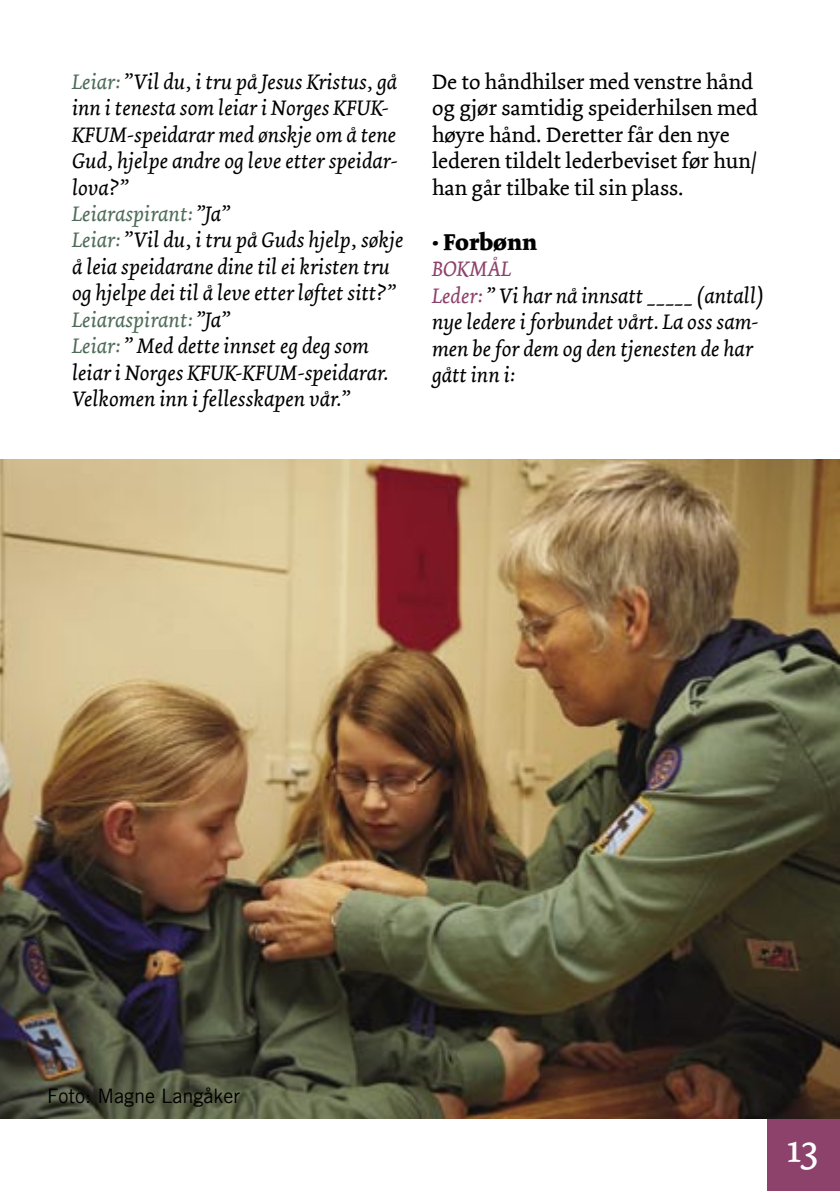
<style>
.page{position:relative;width:840px;height:1191px;background:#fff}
.page>*{position:absolute;margin:0;border:0;box-sizing:border-box;transform-origin:0 0}
.Brødtekst{font:42px "Dolly";color:#fff}
.Liten_tittel{font:700 24px "Dolly";color:#000}
.Dialog{font:italic 22px/26.4px "Dolly";color:#000}
.Brødtekst-2{font:22px/26.4px "Dolly";color:#000}
.Dialog-2{font:italic 22px "Dolly";color:#4e6c58}
.Dialog-3{font:italic 22px "Dolly";color:#8d426b}
.Faktaboks{font:20px "Trade Gothic LT";color:#000}
.s1{color:#4e6c58}
.s2{color:#000}
.s3{color:#8d426b}
</style>
<div class="page">
<div style="left:767px;top:1119px;width:72px;height:72px;background:#8d426b"></div>
<img style="left:0;top:459px;width:839px;height:660px">
<p class="Dialog" style="left:72px;top:69px;width:327px"><span class="s1">Leiar:</span> ”Vil du, i tru på Jesus Kristus, gå inn i tenesta som leiar i Norges KFUK-<br>KFUM-speidarar med ønskje om å tene<br>Gud, hjelpe andre og leve etter speidar&shy;lova?”</p>
<p class="Dialog-2" style="left:72px;top:201px;width:159px">Leiaraspirant: <span class="s2">”Ja”</span></p>
<p class="Dialog" style="left:72px;top:227px;width:333px"><span class="s1">Leiar:</span> ”Vil du, i tru på Guds hjelp, søkje å leia speidarane dine til ei kristen tru og hjelpe dei til å leve etter løftet sitt?”</p>
<p class="Dialog-2" style="left:72px;top:306px;width:159px">Leiaraspirant: <span class="s2">”Ja”</span></p>
<p class="Dialog" style="left:72px;top:333px;width:317px"><span class="s1">Leiar:</span> ” Med dette innset eg deg som leiar i Norges KFUK-KFUM-speidarar.<br>Velkomen inn i fellesskapen vår.”</p>
<p class="Brødtekst-2" style="left:432px;top:69px;width:327px">De to håndhilser med venstre hånd og gjør samtidig speiderhilsen med høyre hånd. Deretter får den nye lederen tildelt lederbeviset før hun/ han går tilbake til sin plass.</p>
<p class="Liten_tittel" style="left:432px;top:227px;width:106px">• Forbønn</p>
<p class="Dialog-3" style="left:432px;top:256px;width:81px">BOKMÅL</p>
<p class="Dialog" style="left:432px;top:283px;width:332px"><span class="s3">Leder:</span> ” Vi har nå innsatt _____ (antall) nye ledere i forbundet vårt. La oss sam&shy;men be for dem og den tjenesten de har gått inn i:</p>
<p class="Faktaboks" style="left:47px;top:1084px;width:194px">Foto: Magne Langåker</p>
<p class="Brødtekst" style="left:786px;top:1123px;width:34px">13</p>
</div>
